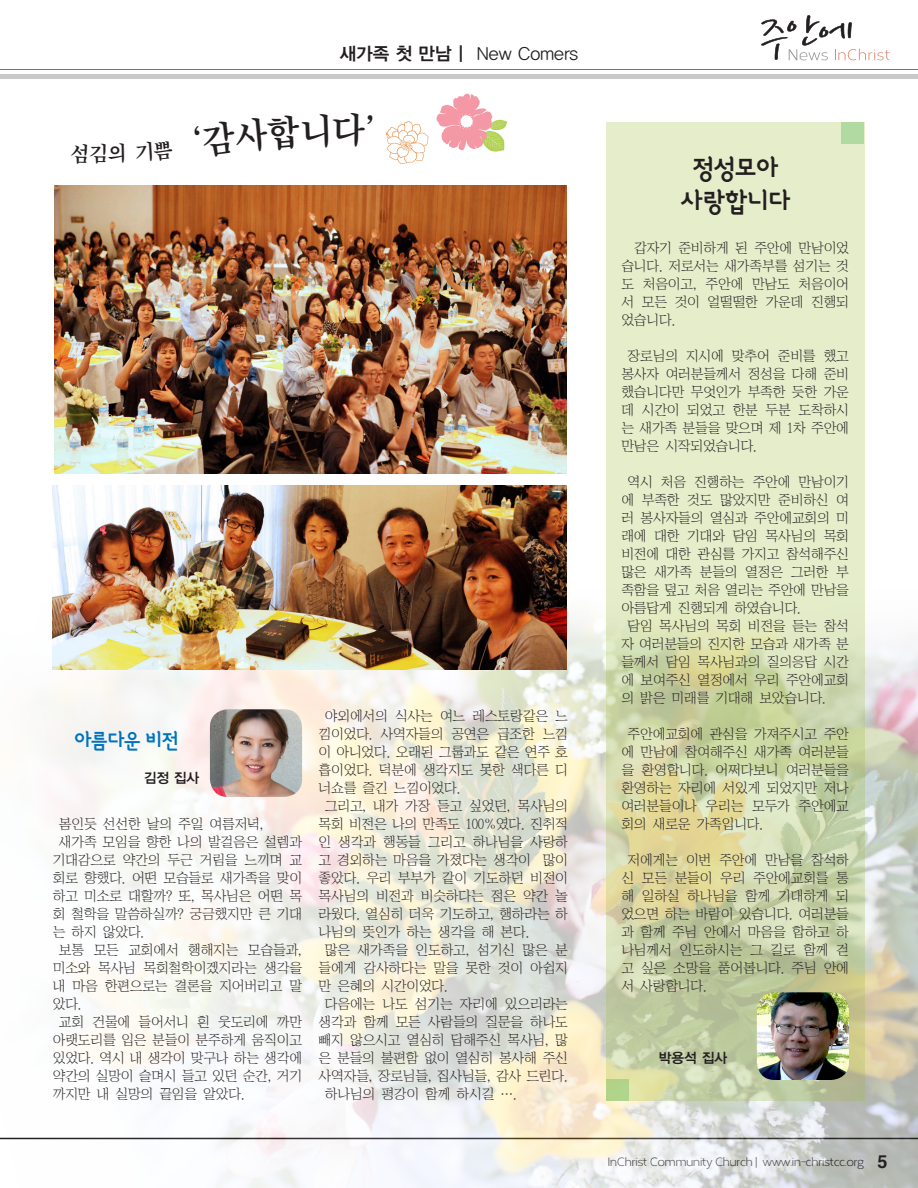
<style>
.page{position:relative;width:918px;height:1188px;background:#fff}
.page>*{position:absolute;margin:0;border:0;box-sizing:border-box;transform-origin:0 0}
.t1{font:36px "Jatmbv 50";color:#231f20}
.t2{font:27px/33.8px "Sang Sang Title B";letter-spacing:-.025em;color:#231f20;text-align:center}
.t3{font:21px "Sang Sang Title B";letter-spacing:-.025em;color:#0073bd}
.t4{font:21px "Jatmbv 50";color:#231f20}
.t5{font:18px "YDIYGO320";color:#231f20}
.t6{font:700 18px "Helvetica";color:#231f20}
.t7{font:13.8px/18px "Jabmlv 50";letter-spacing:-.01em;color:#231f20;text-align:justify}
.t8{font:13.8px "YDIYGO340";color:#231f20}
.t9{font:12px "Corbert";letter-spacing:-.05em;color:#231f20}
.s1{font-family:"YDIYGO340"}
.s2{font-size:13.5px}
</style>
<div class="page">
<hr style="left:0;top:69px;width:918px;height:1px;background:#231f20">
<svg style="left:761px;top:15px;width:129px;height:45px"></svg>
<div style="left:0;top:74px;width:918px;height:5px;background:#c9c9c9"></div>
<hr style="left:0;top:1138px;width:918px;height:1px;background:#231f20">
<img style="left:1px;top:578px;width:917px;height:610px">
<svg style="left:606px;top:122px;width:258px;height:978px;background:#dae1b9"></svg>
<img style="left:53px;top:485px;width:514px;height:185px">
<img style="left:54px;top:186px;width:513px;height:287px">
<img style="left:757px;top:992px;width:92px;height:88px">
<img style="left:210px;top:709px;width:92px;height:88px">
<svg style="left:436px;top:94px;width:71px;height:58px"></svg>
<svg style="left:386px;top:121px;width:43px;height:43px"></svg>
<div style="left:841px;top:122px;width:23px;height:21px;background:#b1d9a2"></div>
<div style="left:606px;top:1079px;width:23px;height:21px;background:#b1d48b"></div>
<h3 class="t4" style="left:89px;top:143px;width:21px">김</h3>
<h3 class="t5" style="left:340px;top:43px;width:240px"><span class="s1">새가족 첫 만남 |</span> New Comers</h3>
<h1 class="t1" style="left:332px;top:113px;width:35px">다</h1>
<h3 class="t3" style="left:74px;top:730px;width:106px">아름다운 비전</h3>
<p class="t8" style="left:144px;top:770px;width:57px">김정 집사</p>
<p class="t7" style="left:59px;top:815px;width:206px">봄인듯 선선한 날의 주일 여름저녁,</p>
<p class="t7" style="left:59px;top:833px;width:245px">새가족 모임을 향한 나의 발걸음은 설렘과</p>
<p class="t7" style="left:53px;top:851px;width:251px">기대감으로 약간의 두근 거림을 느끼며 교</p>
<p class="t7" style="left:53px;top:869px;width:251px">회로 향했다. 어떤 모습들로 새가족을 맞이</p>
<p class="t7" style="left:53px;top:887px;width:251px">하고 미소로 대할까? 또, 목사님은 어떤 목</p>
<p class="t7" style="left:53px;top:905px;width:251px">회 철학을 말씀하실까? 궁금했지만 큰 기대</p>
<p class="t7" style="left:53px;top:923px;width:93px">는 하지 않았다.</p>
<p class="t7" style="left:59px;top:941px;width:245px">보통 모든 교회에서 행해지는 모습들과,</p>
<p class="t7" style="left:53px;top:959px;width:251px">미소와 목사님 목회철학이겠지라는 생각을</p>
<p class="t7" style="left:53px;top:977px;width:251px">내 마음 한편으로는 결론을 지어버리고 말</p>
<p class="t7" style="left:53px;top:995px;width:30px">았다.</p>
<p class="t7" style="left:59px;top:1013px;width:245px">교회 건물에 들어서니 흰 웃도리에 까만</p>
<p class="t7" style="left:53px;top:1031px;width:251px">아랫도리를 입은 분들이 분주하게 움직이고</p>
<p class="t7" style="left:53px;top:1049px;width:251px">있었다. 역시 내 생각이 맞구나 하는 생각에</p>
<p class="t7" style="left:53px;top:1067px;width:251px">약간의 실망이 슬며시 들고 있던 순간, 거기</p>
<p class="t7" style="left:53px;top:1085px;width:194px">까지만 내 실망의 끝임을 알았다.</p>
<p class="t7" style="left:325px;top:707px;width:245px">야외에서의 식사는 여느 레스토랑같은 느</p>
<p class="t7" style="left:319px;top:725px;width:251px">낌이었다. 사역자들의 공연은 급조한 느낌</p>
<p class="t7" style="left:319px;top:743px;width:251px">이 아니었다. 오래된 그룹과도 같은 연주 호</p>
<p class="t7" style="left:319px;top:761px;width:251px">흡이었다. 덕분에 생각지도 못한 색다른 디</p>
<p class="t7" style="left:319px;top:779px;width:143px">너쇼를 즐긴 느낌이었다.</p>
<p class="t7" style="left:325px;top:797px;width:245px">그리고, 내가 가장 듣고 싶었던, 목사님의</p>
<p class="t7" style="left:319px;top:815px;width:251px">목회 비전은 나의 만족도 100%였다. 진취적</p>
<p class="t7" style="left:319px;top:833px;width:251px">인 생각과 행동들 그리고 하나님을 사랑하</p>
<p class="t7" style="left:319px;top:851px;width:251px">고 경외하는 마음을 가졌다는 생각이 많이</p>
<p class="t7" style="left:319px;top:869px;width:251px">좋았다. 우리 부부가 같이 기도하던 비전이</p>
<p class="t7" style="left:319px;top:887px;width:251px">목사님의 비전과 비슷하다는 점은 약간 놀</p>
<p class="t7" style="left:319px;top:905px;width:251px">라웠다. 열심히 더욱 기도하고, 행하라는 하</p>
<p class="t7" style="left:319px;top:923px;width:212px">나님의 뜻인가 하는 생각을 해 본다.</p>
<p class="t7" style="left:325px;top:941px;width:245px">많은 새가족을 인도하고, 섬기신 많은 분</p>
<p class="t7" style="left:319px;top:959px;width:251px">들에게 감사하다는 말을 못한 것이 아쉽지</p>
<p class="t7" style="left:319px;top:977px;width:131px">만 은혜의 시간이었다.</p>
<p class="t7" style="left:325px;top:995px;width:245px">다음에는 나도 섬기는 자리에 있으리라는</p>
<p class="t7" style="left:319px;top:1013px;width:251px">생각과 함께 모든 사람들의 질문을 하나도</p>
<p class="t7" style="left:319px;top:1031px;width:251px">빼지 않으시고 열심히 답해주신 목사님, 많</p>
<p class="t7" style="left:319px;top:1049px;width:251px">은 분들의 불편함 없이 열심히 봉사해 주신</p>
<p class="t7" style="left:319px;top:1067px;width:251px">사역자들, 장로님들, 집사님들, 감사 드린다.</p>
<p class="t7" style="left:325px;top:1085px;width:194px">하나님의 평강이 함께 하시길 ….</p>
<h2 class="t2" style="left:680px;top:152px;width:112px">정성모아 사랑합니다</h2>
<p class="t7" style="left:621px;top:239px;width:229px;text-indent:13px">갑자기 준비하게 된 주안에 만남이었 습니다. 저로서는 새가족부를 섬기는 것 도 처음이고, 주안에 만남도 처음이어 서 모든 것이 얼떨떨한 가운데 진행되 었습니다.</p>
<p class="t7" style="left:621px;top:347px;width:229px;text-indent:6px">장로님의 지시에 맞추어 준비를 했고 봉사자 여러분들께서 정성을 다해 준비 했습니다만 무엇인가 부족한 듯한 가운 데 시간이 되었고 한분 두분 도착하시 는 새가족 분들을 맞으며 제 1차 주안에 만남은 시작되었습니다.</p>
<p class="t7" style="left:628px;top:473px;width:223px">역시 처음 진행하는 주안에 만남이기</p>
<p class="t7" style="left:621px;top:491px;width:229px">에 부족한 것도 많았지만 준비하신 여</p>
<p class="t7" style="left:621px;top:509px;width:229px">러 봉사자들의 열심과 주안에교회의 미</p>
<p class="t7" style="left:621px;top:527px;width:229px">래에 대한 기대와 담임 목사님의 목회</p>
<p class="t7" style="left:621px;top:545px;width:229px">비전에 대한 관심를 가지고 참석해주신</p>
<p class="t7" style="left:621px;top:563px;width:229px">많은 새가족 분들의 열정은 그러한 부</p>
<p class="t7" style="left:621px;top:581px;width:229px">족함을 덮고 처음 열리는 주안에 만남을</p>
<p class="t7" style="left:621px;top:599px;width:181px">아름답게 진행되게 하였습니다.</p>
<p class="t7" style="left:628px;top:617px;width:223px">담임 목사님의 목회 비전을 듣는 참석</p>
<p class="t7" style="left:621px;top:635px;width:229px">자 여러분들의 진지한 모습과 새가족 분</p>
<p class="t7" style="left:621px;top:653px;width:229px">들께서 담임 목사님과의 질의응답 시간</p>
<p class="t7" style="left:621px;top:671px;width:229px">에 보여주신 열정에서 우리 주안에교회</p>
<p class="t7" style="left:621px;top:689px;width:206px">의 밝은 미래를 기대해 보았습니다.</p>
<p class="t7" style="left:621px;top:725px;width:229px;text-indent:6px">주안에교회에 관심을 가져주시고 주안 에 만남에 참여해주신 새가족 여러분들 을 환영합니다. 어쩌다보니 여러분들을 환영하는 자리에 서있게 되었지만 저나 여러분들이나 우리는 모두가 주안에교 회의 새로운 가족입니다.</p>
<p class="t7" style="left:621px;top:851px;width:229px;text-indent:6px">저에게는 이번 주안에 만남을 참석하 신 모든 분들이 우리 주안에교회를 통 해 일하실 하나님을 함께 기대하게 되 었으면 하는 바람이 있습니다. 여러분들 과 함께 주님 안에서 마음을 합하고 하 나님께서 인도하시는 그 길로 함께 걷 고 싶은 소망을 품어봅니다. 주님 안에 서 사랑합니다.</p>
<p class="t8" style="left:659px;top:1050px;width:70px">박용석 집사</p>
<p class="t9" style="left:608px;top:1154px;width:258px">InChrist Community Church | www<span class="s2">.</span>in-christcc<span class="s2">.</span>org</p>
<h3 class="t6" style="left:878px;top:1147px;width:12px">5</h3>
</div>
